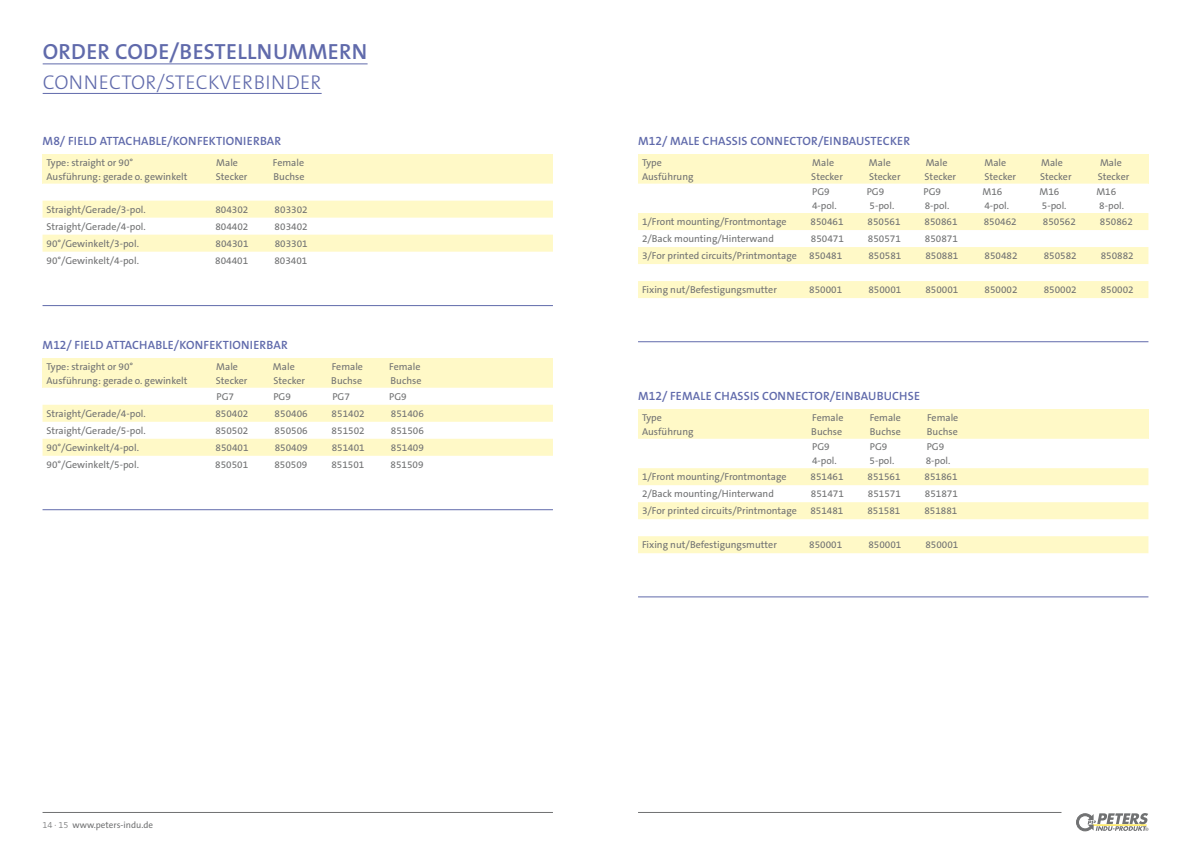
<style>
.page{position:relative;width:1191px;height:842px;background:#fff}
.page>*{position:absolute;margin:0;border:0;box-sizing:border-box;transform-origin:0 0}
.t1{font:600 22px "The Sans B W6";letter-spacing:.015em;color:#606aab}
.t2{font:300 20px "The Sans B W3";letter-spacing:.015em;color:#606aab}
.t3{font:600 12px "The Sans B W6";letter-spacing:.015em;color:#606aab}
.t4{font:10px "The Sans B W5 Plain";color:#707172}
.t5{font:9.1px "The Sans B W5 Plain";color:#707172}
.s1{font-family:"The Sans B W3";font-weight:300}
</style>
<div class="page">
<hr style="left:638px;top:812px;width:423px;height:1px;background:#707172">
<svg style="left:1076px;top:813px;width:72px;height:18px"></svg>
<hr style="left:43px;top:812px;width:510px;height:1px;background:#707172">
<hr style="left:43px;top:63px;width:324px;height:1px;background:#606aab">
<hr style="left:43px;top:93px;width:279px;height:1px;background:#606aab">
<div style="left:43px;top:154px;width:510px;height:30px;background:#fff9c7"></div>
<svg style="left:43px;top:200px;width:510px;height:1px"></svg>
<svg style="left:43px;top:201px;width:510px;height:51px"></svg>
<div style="left:43px;top:358px;width:510px;height:30px;background:#fff9c7"></div>
<svg style="left:43px;top:404px;width:510px;height:1px"></svg>
<svg style="left:43px;top:405px;width:510px;height:51px"></svg>
<div style="left:638px;top:154px;width:510px;height:30px;background:#fff9c7"></div>
<svg style="left:638px;top:213px;width:510px;height:85px;fill:#fff9c7"></svg>
<div style="left:638px;top:409px;width:510px;height:30px;background:#fff9c7"></div>
<svg style="left:638px;top:468px;width:510px;height:85px;fill:#fff9c7"></svg>
<hr style="left:43px;top:305px;width:510px;height:1px;background:#606aab">
<hr style="left:43px;top:509px;width:510px;height:1px;background:#606aab">
<hr style="left:638px;top:342px;width:510px;height:1px;background:#606aab">
<hr style="left:638px;top:597px;width:510px;height:1px;background:#606aab">
<h1 class="t1" style="left:43px;top:37px;width:326px">ORDER CODE/BESTELLNUMMERN</h1>
<h2 class="t2" style="left:43px;top:69px;width:280px">CONNECTOR/STECKVERBINDER</h2>
<p class="t3" style="left:43px;top:133px;width:240px">M8/ FIELD ATTACHABLE/KONFEKTIONIERBAR</p>
<p class="t4" style="left:47px;top:156px;width:88px">Type: straight or 90°</p>
<p class="t4" style="left:216px;top:156px;width:23px">Male</p>
<p class="t4" style="left:273px;top:156px;width:33px">Female</p>
<p class="t4" style="left:47px;top:170px;width:142px">Ausführung: gerade o. gewinkelt</p>
<p class="t4" style="left:216px;top:170px;width:33px">Stecker</p>
<p class="t4" style="left:273px;top:170px;width:32px">Buchse</p>
<p class="t4" style="left:47px;top:203px;width:101px">Straight/Gerade/3-pol.</p>
<p class="t4" style="left:215px;top:203px;width:34px">804302</p>
<p class="t4" style="left:275px;top:203px;width:34px">803302</p>
<p class="t4" style="left:47px;top:220px;width:101px">Straight/Gerade/4-pol.</p>
<p class="t4" style="left:215px;top:220px;width:34px">804402</p>
<p class="t4" style="left:275px;top:220px;width:34px">803402</p>
<p class="t4" style="left:47px;top:237px;width:94px">90°/Gewinkelt/3-pol.</p>
<p class="t4" style="left:215px;top:237px;width:34px">804301</p>
<p class="t4" style="left:275px;top:237px;width:34px">803301</p>
<p class="t4" style="left:47px;top:254px;width:94px">90°/Gewinkelt/4-pol.</p>
<p class="t4" style="left:215px;top:254px;width:34px">804401</p>
<p class="t4" style="left:274px;top:254px;width:34px">803401</p>
<p class="t3" style="left:43px;top:337px;width:247px">M12/ FIELD ATTACHABLE/KONFEKTIONIERBAR</p>
<p class="t4" style="left:47px;top:360px;width:88px">Type: straight or 90°</p>
<p class="t4" style="left:216px;top:360px;width:23px">Male</p>
<p class="t4" style="left:273px;top:360px;width:23px">Male</p>
<p class="t4" style="left:332px;top:360px;width:33px">Female</p>
<p class="t4" style="left:389px;top:360px;width:33px">Female</p>
<p class="t4" style="left:47px;top:374px;width:142px">Ausführung: gerade o. gewinkelt</p>
<p class="t4" style="left:216px;top:374px;width:33px">Stecker</p>
<p class="t4" style="left:273px;top:374px;width:33px">Stecker</p>
<p class="t4" style="left:331px;top:374px;width:32px">Buchse</p>
<p class="t4" style="left:390px;top:374px;width:32px">Buchse</p>
<p class="t4" style="left:217px;top:390px;width:19px">PG7</p>
<p class="t4" style="left:273px;top:390px;width:19px">PG9</p>
<p class="t4" style="left:332px;top:390px;width:19px">PG7</p>
<p class="t4" style="left:389px;top:390px;width:19px">PG9</p>
<p class="t4" style="left:47px;top:407px;width:101px">Straight/Gerade/4-pol.</p>
<p class="t4" style="left:215px;top:407px;width:34px">850402</p>
<p class="t4" style="left:275px;top:407px;width:34px">850406</p>
<p class="t4" style="left:332px;top:407px;width:34px">851402</p>
<p class="t4" style="left:391px;top:407px;width:34px">851406</p>
<p class="t4" style="left:47px;top:424px;width:101px">Straight/Gerade/5-pol.</p>
<p class="t4" style="left:215px;top:424px;width:34px">850502</p>
<p class="t4" style="left:275px;top:424px;width:34px">850506</p>
<p class="t4" style="left:332px;top:424px;width:34px">851502</p>
<p class="t4" style="left:391px;top:424px;width:34px">851506</p>
<p class="t4" style="left:47px;top:441px;width:94px">90°/Gewinkelt/4-pol.</p>
<p class="t4" style="left:215px;top:441px;width:34px">850401</p>
<p class="t4" style="left:275px;top:441px;width:34px">850409</p>
<p class="t4" style="left:332px;top:441px;width:34px">851401</p>
<p class="t4" style="left:391px;top:441px;width:34px">851409</p>
<p class="t4" style="left:47px;top:458px;width:94px">90°/Gewinkelt/5-pol.</p>
<p class="t4" style="left:215px;top:458px;width:34px">850501</p>
<p class="t4" style="left:274px;top:458px;width:34px">850509</p>
<p class="t4" style="left:331px;top:458px;width:34px">851501</p>
<p class="t4" style="left:390px;top:458px;width:34px">851509</p>
<p class="t5" style="left:43px;top:819px;width:112px"><span class="s1">14 · 15</span> www.peters-indu.de</p>
<p class="t3" style="left:638px;top:133px;width:273px">M12/ MALE CHASSIS CONNECTOR/EINBAUSTECKER</p>
<p class="t4" style="left:642px;top:156px;width:21px">Type</p>
<p class="t4" style="left:812px;top:156px;width:23px">Male</p>
<p class="t4" style="left:869px;top:156px;width:23px">Male</p>
<p class="t4" style="left:925px;top:156px;width:23px">Male</p>
<p class="t4" style="left:984px;top:156px;width:23px">Male</p>
<p class="t4" style="left:1041px;top:156px;width:23px">Male</p>
<p class="t4" style="left:1100px;top:156px;width:23px">Male</p>
<p class="t4" style="left:642px;top:170px;width:53px">Ausführung</p>
<p class="t4" style="left:811px;top:170px;width:33px">Stecker</p>
<p class="t4" style="left:869px;top:170px;width:33px">Stecker</p>
<p class="t4" style="left:924px;top:170px;width:33px">Stecker</p>
<p class="t4" style="left:984px;top:170px;width:33px">Stecker</p>
<p class="t4" style="left:1040px;top:170px;width:33px">Stecker</p>
<p class="t4" style="left:1097px;top:170px;width:33px">Stecker</p>
<p class="t4" style="left:812px;top:185px;width:19px">PG9</p>
<p class="t4" style="left:866px;top:185px;width:19px">PG9</p>
<p class="t4" style="left:923px;top:185px;width:19px">PG9</p>
<p class="t4" style="left:982px;top:185px;width:21px">M16</p>
<p class="t4" style="left:1039px;top:185px;width:21px">M16</p>
<p class="t4" style="left:1096px;top:185px;width:21px">M16</p>
<p class="t4" style="left:812px;top:199px;width:26px">4-pol.</p>
<p class="t4" style="left:869px;top:199px;width:26px">5-pol.</p>
<p class="t4" style="left:924px;top:199px;width:26px">8-pol.</p>
<p class="t4" style="left:984px;top:199px;width:26px">4-pol.</p>
<p class="t4" style="left:1041px;top:199px;width:26px">5-pol.</p>
<p class="t4" style="left:1099px;top:199px;width:26px">8-pol.</p>
<p class="t4" style="left:642px;top:215px;width:146px">1/Front mounting/Frontmontage</p>
<p class="t4" style="left:810px;top:215px;width:34px">850461</p>
<p class="t4" style="left:867px;top:215px;width:34px">850561</p>
<p class="t4" style="left:924px;top:215px;width:34px">850861</p>
<p class="t4" style="left:983px;top:215px;width:34px">850462</p>
<p class="t4" style="left:1043px;top:215px;width:34px">850562</p>
<p class="t4" style="left:1100px;top:215px;width:34px">850862</p>
<p class="t4" style="left:642px;top:232px;width:133px">2/Back mounting/Hinterwand</p>
<p class="t4" style="left:811px;top:232px;width:34px">850471</p>
<p class="t4" style="left:868px;top:232px;width:34px">850571</p>
<p class="t4" style="left:925px;top:232px;width:35px">850871</p>
<p class="t4" style="left:642px;top:249px;width:202px">3/For printed circuits/Printmontage 850481</p>
<p class="t4" style="left:868px;top:249px;width:34px">850581</p>
<p class="t4" style="left:925px;top:249px;width:34px">850881</p>
<p class="t4" style="left:984px;top:249px;width:34px">850482</p>
<p class="t4" style="left:1043px;top:249px;width:34px">850582</p>
<p class="t4" style="left:1100px;top:249px;width:34px">850882</p>
<p class="t4" style="left:642px;top:283px;width:136px">Fixing nut/Befestigungsmutter</p>
<p class="t4" style="left:809px;top:283px;width:34px">850001</p>
<p class="t4" style="left:868px;top:283px;width:34px">850001</p>
<p class="t4" style="left:925px;top:283px;width:34px">850001</p>
<p class="t4" style="left:984px;top:283px;width:34px">850002</p>
<p class="t4" style="left:1043px;top:283px;width:34px">850002</p>
<p class="t4" style="left:1100px;top:283px;width:34px">850002</p>
<p class="t3" style="left:638px;top:388px;width:283px">M12/ FEMALE CHASSIS CONNECTOR/EINBAUBUCHSE</p>
<p class="t4" style="left:642px;top:411px;width:21px">Type</p>
<p class="t4" style="left:812px;top:411px;width:33px">Female</p>
<p class="t4" style="left:869px;top:411px;width:33px">Female</p>
<p class="t4" style="left:927px;top:411px;width:33px">Female</p>
<p class="t4" style="left:642px;top:425px;width:53px">Ausführung</p>
<p class="t4" style="left:811px;top:425px;width:32px">Buchse</p>
<p class="t4" style="left:870px;top:425px;width:32px">Buchse</p>
<p class="t4" style="left:927px;top:425px;width:32px">Buchse</p>
<p class="t4" style="left:812px;top:440px;width:19px">PG9</p>
<p class="t4" style="left:870px;top:440px;width:19px">PG9</p>
<p class="t4" style="left:926px;top:440px;width:19px">PG9</p>
<p class="t4" style="left:812px;top:454px;width:26px">4-pol.</p>
<p class="t4" style="left:869px;top:454px;width:26px">5-pol.</p>
<p class="t4" style="left:925px;top:454px;width:26px">8-pol.</p>
<p class="t4" style="left:642px;top:471px;width:146px">1/Front mounting/Frontmontage</p>
<p class="t4" style="left:810px;top:471px;width:34px">851461</p>
<p class="t4" style="left:867px;top:471px;width:34px">851561</p>
<p class="t4" style="left:924px;top:471px;width:34px">851861</p>
<p class="t4" style="left:642px;top:488px;width:133px">2/Back mounting/Hinterwand</p>
<p class="t4" style="left:811px;top:488px;width:34px">851471</p>
<p class="t4" style="left:868px;top:488px;width:34px">851571</p>
<p class="t4" style="left:925px;top:488px;width:35px">851871</p>
<p class="t4" style="left:642px;top:505px;width:156px">3/For printed circuits/Printmontage</p>
<p class="t4" style="left:810px;top:505px;width:34px">851481</p>
<p class="t4" style="left:867px;top:505px;width:34px">851581</p>
<p class="t4" style="left:924px;top:505px;width:34px">851881</p>
<p class="t4" style="left:642px;top:539px;width:136px">Fixing nut/Befestigungsmutter</p>
<p class="t4" style="left:809px;top:539px;width:34px">850001</p>
<p class="t4" style="left:868px;top:539px;width:34px">850001</p>
<p class="t4" style="left:925px;top:539px;width:34px">850001</p>
</div>
